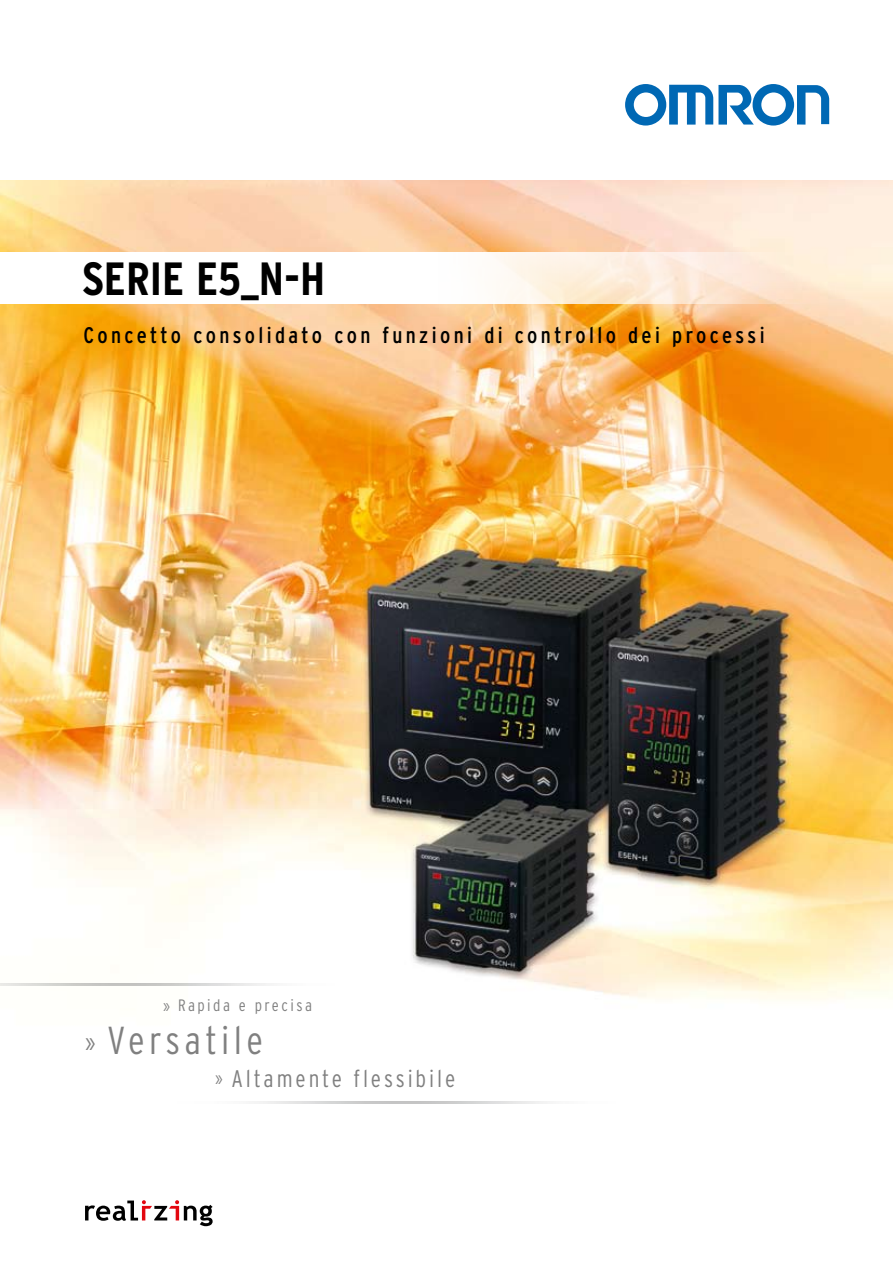
<style>
.page{position:relative;width:893px;height:1263px;background:#fff}
.page>*{position:absolute;margin:0;border:0;box-sizing:border-box;transform-origin:0 0}
.t1{font:700 condensed 46.5px "Interstate CE";color:#000}
.t2{font:300 condensed 39px "Interstate CE";letter-spacing:.11em;color:#808080}
.t3{font:300 condensed 24px "Interstate CE";letter-spacing:.12em;color:#808080}
.t4{font:condensed 22.5px "Interstate CE";letter-spacing:.15em;color:#000}
.t5{font:300 condensed 16.5px "Interstate CE";letter-spacing:.15em;color:#808080}
.s1{font-size:15px}
.s2{font-size:22.5px}
.s3{font-size:16.5px}
</style>
<div class="page">
<img style="left:0;top:180px;width:893px;height:820px">
<img style="left:0;top:984px;width:422px;height:1px">
<img style="left:0;top:252px;width:893px;height:51px">
<svg style="left:625px;top:84px;width:204px;height:42px"></svg>
<svg style="left:85px;top:1200px;width:128px;height:26px"></svg>
<h1 class="t1" style="left:82px;top:250px;width:245px">SERIE E5_N-H</h1>
<p class="t4" style="left:84px;top:321px;width:682px">Concetto consolidato con funzioni di controllo dei processi</p>
<p class="t5" style="left:163px;top:995px;width:150px"><span class="s1">»</span> Rapida e precisa</p>
<h2 class="t2" style="left:85px;top:1017px;width:179px"><span class="s2">»</span> Versatile</h2>
<p class="t3" style="left:215px;top:1063px;width:242px"><span class="s3">»</span> Altamente flessibile</p>
</div>
